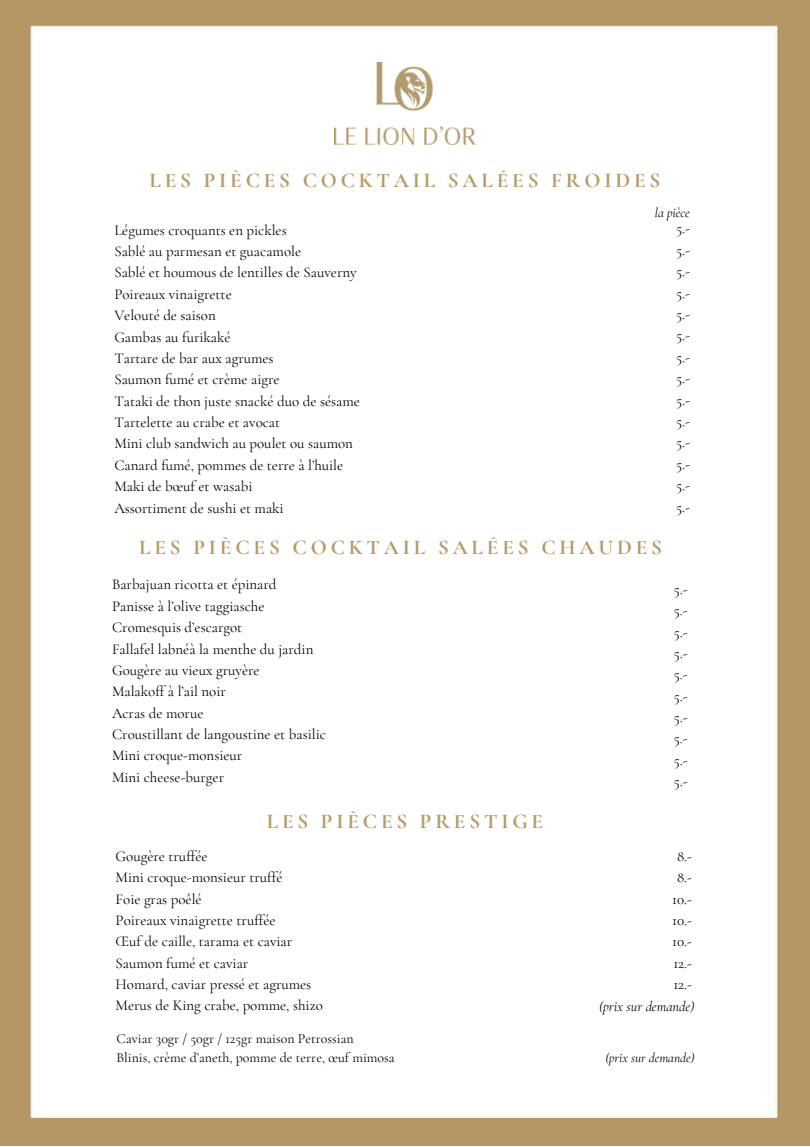
<style>
.page{position:relative;width:810px;height:1147px;background:#fff}
.page>*{position:absolute;margin:0;border:0;box-sizing:border-box;transform-origin:0 0}
.t1{font:700 21px "Cormorant Garamond";letter-spacing:.18em;color:#b79a67}
.t2{font:15px/21.3px "Cormorant Garamond";color:#000}
.t3{font:italic 14.25px "Cormorant Garamond";color:#000}
.t4{font:13.95px/19.2px "Cormorant Garamond";color:#000}
.t5{font:italic 13.5px "Cormorant Garamond";color:#000}
.t6{font:italic 13.2px "Cormorant Garamond";color:#000}
</style>
<div class="page">
<img style="left:0;top:0;width:810px;height:1145px">
<img style="left:334px;top:63px;width:142px;height:82px">
<h1 class="t1" style="left:150px;top:167px;width:512px">LES PIÈCES COCKTAIL SALÉES FROIDES</h1>
<p class="t2" style="left:114px;top:219px;width:247px">Légumes croquants en pickles<br>Sablé au parmesan et guacamole<br>Sablé et houmous de lentilles de Sauverny<br>Poireaux vinaigrette<br>Velouté de saison<br>Gambas au furikaké<br>Tartare de bar aux agrumes<br>Saumon fumé et crème aigre<br>Tataki de thon juste snacké duo de sésame<br>Tartelette au crabe et avocat<br>Mini club sandwich au poulet ou saumon<br>Canard fumé, pommes de terre à l’huile<br>Maki de bœuf et wasabi<br>Assortiment de sushi et maki</p>
<p class="t5" style="left:655px;top:204px;width:36px">la pièce</p>
<p class="t2" style="left:676px;top:218px;width:15px;text-align:justify">5.- 5.- 5.- 5.- 5.- 5.- 5.- 5.- 5.- 5.- 5.- 5.- 5.- 5.-</p>
<h1 class="t1" style="left:139px;top:534px;width:524px">LES PIÈCES COCKTAIL SALÉES CHAUDES</h1>
<p class="t2" style="left:112px;top:574px;width:215px">Barbajuan ricotta et épinard<br>Panisse à l’olive taggiasche<br>Cromesquis d’escargot<br>Fallafel labnéà la menthe du jardin<br>Gougère au vieux gruyère<br>Malakoff à l’ail noir<br>Acras de morue<br>Croustillant de langoustine et basilic<br>Mini croque-monsieur<br>Mini cheese-burger</p>
<h1 class="t1" style="left:267px;top:807px;width:278px">LES PIÈCES PRESTIGE</h1>
<p class="t2" style="left:674px;top:578px;width:15px;text-align:justify">5.- 5.- 5.- 5.- 5.- 5.- 5.- 5.- 5.- 5.-</p>
<p class="t2" style="left:116px;top:845px;width:209px">Gougère truffée<br>Mini croque-monsieur truffé<br>Foie gras poêlé<br>Poireaux vinaigrette truffée<br>Œuf de caille, tarama et caviar<br>Saumon fumé et caviar<br>Homard, caviar pressé et agrumes<br>Merus de King crabe, pomme, shizo</p>
<p class="t4" style="left:117px;top:1028px;width:280px">Caviar 30gr / 50gr / 125gr maison Petrossian<br>Blinis, crème d’aneth, pomme de terre, œuf mimosa</p>
<p class="t2" style="left:672px;top:845px;width:21px;text-align:center">8.-<br>8.-<br>10.-<br>10.-<br>10.-<br>12.-<br>12.-</p>
<p class="t3" style="left:599px;top:998px;width:97px">(prix sur demande)</p>
<p class="t6" style="left:606px;top:1050px;width:90px">(prix sur demande)</p>
</div>
